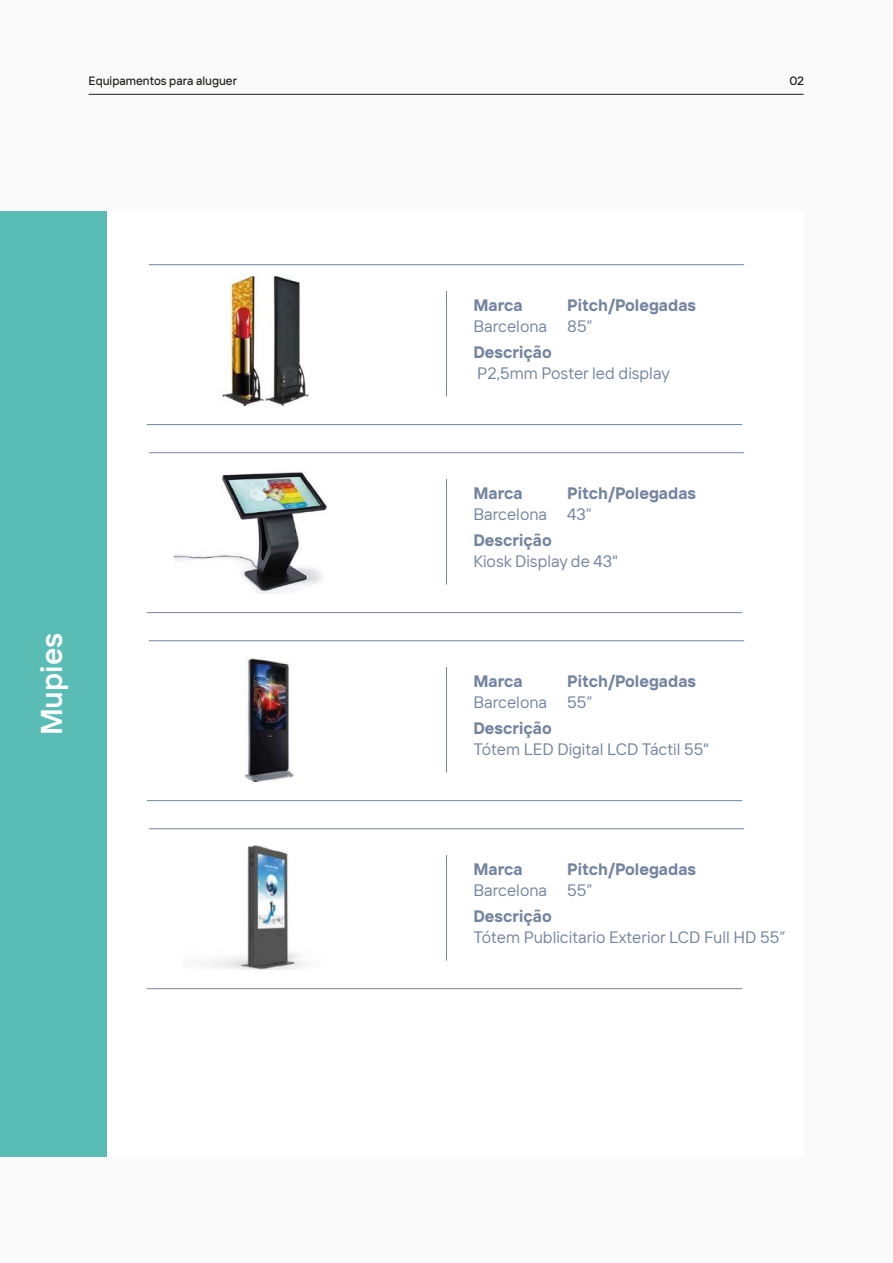
<style>
.page{position:relative;width:893px;height:1263px;background:#fafafa}
.page>*{position:absolute;margin:0;border:0;box-sizing:border-box;transform-origin:0 0}
.t1{font:600 30px "TT Interfaces";color:#fff}
.t2{font:16.5px "TT Interfaces";color:#7484a0}
.t3{font:700 16.5px "TT Interfaces";color:#7484a0}
.t4{font:500 12px "TT Interfaces";color:#1d1d1b}
</style>
<div class="page">
<div style="left:106px;top:211px;width:697px;height:946px;background:#fff"></div>
<div style="left:0;top:211px;width:106px;height:946px;background:#59bdb5"></div>
<hr style="left:89px;top:94px;width:714px;height:1px;background:#1d1d1b">
<hr style="left:147px;top:424px;width:595px;height:1px;background:#7484a0">
<hr style="left:149px;top:264px;width:595px;height:1px;background:#7484a0">
<img style="left:222px;top:274px;width:88px;height:132px">
<hr style="left:446px;top:291px;width:1px;height:105px;background:#7484a0">
<hr style="left:147px;top:612px;width:595px;height:1px;background:#7484a0">
<hr style="left:149px;top:452px;width:595px;height:1px;background:#7484a0">
<img style="left:175px;top:472px;width:153px;height:122px">
<hr style="left:446px;top:479px;width:1px;height:105px;background:#7484a0">
<hr style="left:147px;top:800px;width:595px;height:1px;background:#7484a0">
<hr style="left:149px;top:640px;width:595px;height:1px;background:#7484a0">
<img style="left:244px;top:658px;width:51px;height:124px">
<hr style="left:446px;top:667px;width:1px;height:105px;background:#7484a0">
<hr style="left:147px;top:988px;width:595px;height:1px;background:#7484a0">
<hr style="left:149px;top:828px;width:595px;height:1px;background:#7484a0">
<img style="left:200px;top:846px;width:106px;height:124px">
<hr style="left:446px;top:855px;width:1px;height:105px;background:#7484a0">
<p class="t4" style="left:89px;top:73px;width:150px">Equipamentos para aluguer</p>
<p class="t4" style="left:789px;top:73px;width:16px">02</p>
<h1 class="t1" style="left:31px;top:735px;width:104px;rotate:-90deg">Mupies</h1>
<p class="t3" style="left:473px;top:294px;width:51px">Marca</p>
<p class="t2" style="left:473px;top:315px;width:75px">Barcelona</p>
<p class="t3" style="left:567px;top:294px;width:130px">Pitch/Polegadas</p>
<p class="t2" style="left:567px;top:315px;width:27px">85”</p>
<p class="t3" style="left:473px;top:341px;width:80px">Descrição</p>
<p class="t2" style="left:477px;top:362px;width:194px">P2,5mm Poster led display</p>
<p class="t3" style="left:473px;top:482px;width:51px">Marca</p>
<p class="t2" style="left:473px;top:503px;width:75px">Barcelona</p>
<p class="t3" style="left:567px;top:482px;width:130px">Pitch/Polegadas</p>
<p class="t2" style="left:567px;top:503px;width:26px">43”</p>
<p class="t3" style="left:473px;top:529px;width:80px">Descrição</p>
<p class="t2" style="left:473px;top:550px;width:146px">Kiosk Display de 43"</p>
<p class="t3" style="left:473px;top:670px;width:51px">Marca</p>
<p class="t2" style="left:473px;top:691px;width:75px">Barcelona</p>
<p class="t3" style="left:567px;top:670px;width:130px">Pitch/Polegadas</p>
<p class="t2" style="left:567px;top:691px;width:26px">55”</p>
<p class="t3" style="left:473px;top:717px;width:80px">Descrição</p>
<p class="t2" style="left:473px;top:738px;width:237px">Tótem LED Digital LCD Táctil 55"</p>
<p class="t3" style="left:473px;top:858px;width:51px">Marca</p>
<p class="t2" style="left:473px;top:879px;width:75px">Barcelona</p>
<p class="t3" style="left:567px;top:858px;width:130px">Pitch/Polegadas</p>
<p class="t2" style="left:567px;top:879px;width:26px">55”</p>
<p class="t3" style="left:473px;top:905px;width:80px">Descrição</p>
<p class="t2" style="left:473px;top:926px;width:313px">Tótem Publicitario Exterior LCD Full HD 55”</p>
</div>
